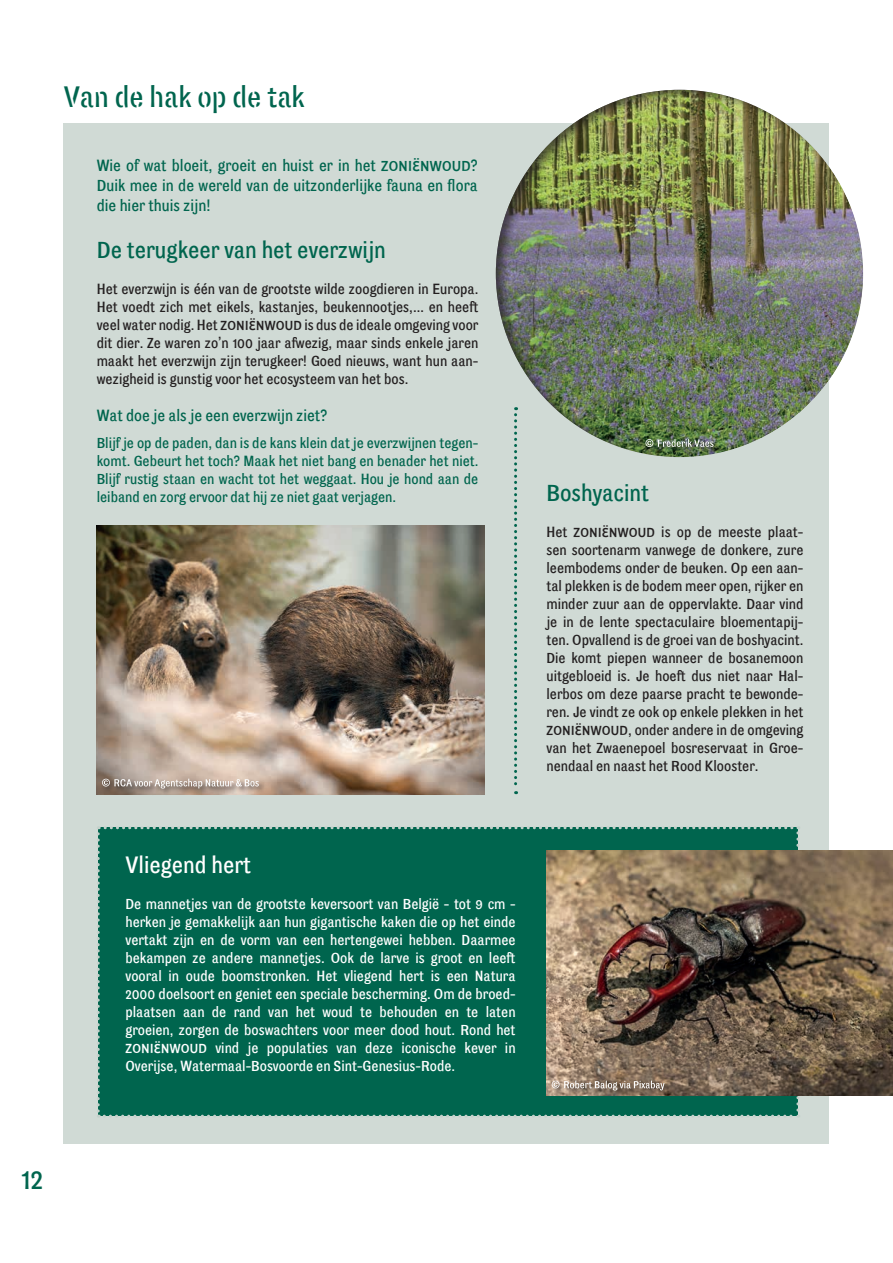
<style>
.page{position:relative;width:893px;height:1263px;background:#fff}
.page>*{position:absolute;margin:0;border:0;box-sizing:border-box;transform-origin:0 0}
.t1{font:30px "Son Grotesque Stencil";color:#00654e}
.t2{font:30px "Son Grotesque";color:#00654e}
.t3{font:24px "Son Grotesque";color:#00654e}
.t4{font:24px "Son Grotesque";color:#fff}
.t5{font:16.5px/19.8px "Son Grotesque";color:#00654e;text-align:justify}
.t6{font:15px/18px "Son Grotesque";color:#231f20;text-align:justify}
.t7{font:15px/18px "Son Grotesque";color:#fff;text-align:justify}
.t8{font:15px/18px "Son Grotesque";color:#00654e;text-align:justify}
</style>
<div class="page">
<div style="left:64px;top:123px;width:765px;height:1021px;background:#d0dad5"></div>
<svg style="left:514px;top:458px;width:3px;height:336px"></svg>
<img style="left:97px;top:525px;width:388px;height:269px">
<img style="left:799px;top:850px;width:94px;height:245px">
<div style="left:494px;top:89px;width:370px;height:369px;background:#231f20;opacity:.7"></div>
<div style="left:101px;top:777px;width:165px;height:19px;background:#231f20;opacity:.75"></div>
<svg style="left:102px;top:779px;width:157px;height:9px"></svg>
<div style="left:644px;top:438px;width:77px;height:17px;background:#231f20;opacity:.75"></div>
<svg style="left:645px;top:439px;width:68px;height:8px"></svg>
<svg style="left:97px;top:827px;width:702px;height:290px;background:#276650"></svg>
<p class="t1" style="left:64px;top:80px;width:242px">Van de hak op de tak</p>
<p class="t5" style="left:97px;top:156px;width:382px">Wie of wat bloeit, groeit en huist er in het *Zoniënwoud?<br>Duik mee in de wereld van de uitzonderlijke fauna en flora die hier thuis zijn!</p>
<p class="t3" style="left:97px;top:236px;width:290px">De terugkeer van het everzwijn</p>
<p class="t6" style="left:97px;top:279px;width:383px">Het everzwijn is één van de grootste wilde zoogdieren in Europa.<br>Het voedt zich met eikels, kastanjes, beukennootjes,… en heeft veel water nodig. Het *Zoniënwoud is dus de ideale omgeving voor dit dier. Ze waren zo’n 100 jaar afwezig, maar sinds enkele jaren maakt het everzwijn zijn terugkeer! Goed nieuws, want hun aan&shy;wezigheid is gunstig voor het ecosysteem van het bos.</p>
<p class="t5" style="left:97px;top:405px;width:232px">Wat doe je als je een everzwijn ziet?</p>
<p class="t8" style="left:97px;top:433px;width:383px">Blijf je op de paden, dan is de kans klein dat je everzwijnen tegen&shy;komt. Gebeurt het toch? Maak het niet bang en benader het niet.<br>Blijf rustig staan en wacht tot het weggaat. Hou je hond aan de leiband en zorg ervoor dat hij ze niet gaat verjagen.</p>
<p class="t3" style="left:546px;top:480px;width:104px">Boshyacint</p>
<p class="t6" style="left:546px;top:523px;width:258px">Het *Zoniënwoud is op de meeste plaat&shy;sen soortenarm vanwege de donkere, zure leembodems onder de beuken. Op een aan&shy;tal plekken is de bodem meer open, rijker en minder zuur aan de oppervlakte. Daar vind je in de lente spectaculaire bloementapij&shy;ten. Opvallend is de groei van de boshyacint.<br>Die komt piepen wanneer de bosanemoon uitgebloeid is. Je hoeft dus niet naar Hal&shy;lerbos om deze paarse pracht te bewonde&shy;ren. Je vindt ze ook op enkele plekken in het *Zoniënwoud, onder andere in de omgeving van het Zwaenepoel bosreservaat in Groe&shy;nendaal en naast het Rood Klooster.</p>
<p class="t4" style="left:125px;top:851px;width:127px">Vliegend hert</p>
<p class="t7" style="left:125px;top:894px;width:392px">De mannetjes van de grootste keversoort van België - tot 9 cm - herken je gemakkelijk aan hun gigantische kaken die op het einde vertakt zijn en de vorm van een hertengewei hebben. Daarmee bekampen ze andere mannetjes. Ook de larve is groot en leeft vooral in oude boomstronken. Het vliegend hert is een Natura 2000 doelsoort en geniet een speciale bescherming. Om de broed&shy;plaatsen aan de rand van het woud te behouden en te laten groeien, zorgen de boswachters voor meer dood hout. Rond het *Zoniënwoud vind je populaties van deze iconische kever in Overijse, Watermaal-Bosvoorde en Sint-Genesius-Rode.</p>
<p class="t2" style="left:22px;top:1162px;width:23px">12</p>
</div>
